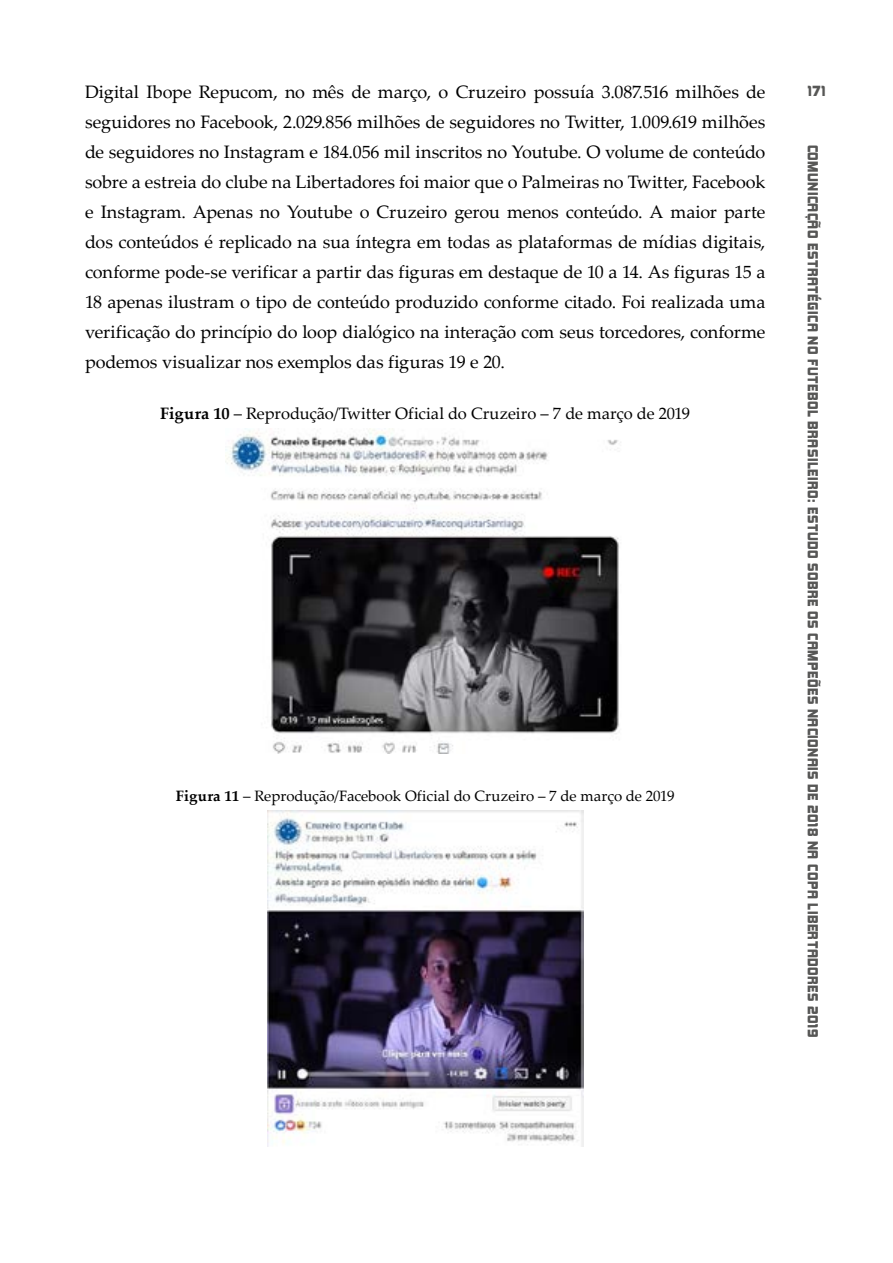
<style>
.page{position:relative;width:893px;height:1263px;background:#fff}
.page>*{position:absolute;margin:0;border:0;box-sizing:border-box;transform-origin:0 0}
.t1{font:18px/30px "Palatino Linotype";letter-spacing:-.005em;color:#000;text-align:justify}
.t2{font:16.5px "Palatino Linotype";letter-spacing:-.005em;color:#000}
.t3{font:15px "Palatino Linotype";color:#000}
.t4{font:13.5px "Kimberley Bl";letter-spacing:.035em;color:#575756}
.s1{font-weight:700}
</style>
<div class="page">
<img style="left:225px;top:428px;width:396px;height:325px">
<img style="left:267px;top:810px;width:316px;height:337px">
<p class="t1" style="left:85px;top:76px;width:682px">Digital Ibope Repucom, no mês de março, o Cruzeiro possuía 3.087.516 milhões de seguidores no Facebook, 2.029.856 milhões de seguidores no Twitter, 1.009.619 milhões de seguidores no Instagram e 184.056 mil inscritos no Youtube. O volume de conteúdo sobre a estreia do clube na Libertadores foi maior que o Palmeiras no Twitter, Facebook e Instagram. Apenas no Youtube o Cruzeiro gerou menos conteúdo. A maior parte dos conteúdos é replicado na sua íntegra em todas as plataformas de mídias digitais, conforme pode-se verificar a partir das figuras em destaque de 10 a 14. As figuras 15 a 18 apenas ilustram o tipo de conteúdo produzido conforme citado. Foi realizada uma verificação do princípio do loop dialógico na interação com seus torcedores, conforme podemos visualizar nos exemplos das figuras 19 e 20.</p>
<p class="t2" style="left:160px;top:402px;width:531px"><span class="s1">Figura 10</span> – Reprodução/Twitter Oficial do Cruzeiro – 7 de março de 2019</p>
<p class="t3" style="left:176px;top:786px;width:500px"><span class="s1">Figura 11</span> – Reprodução/Facebook Oficial do Cruzeiro – 7 de março de 2019</p>
<p class="t4" style="left:808px;top:82px;width:19px">171</p>
<p class="t4" style="left:821px;top:145px;width:894px;rotate:90deg">COMUNICAÇÃO ESTRATÉGICA NO FUTEBOL BRASILEIRO: ESTUDO SOBRE OS CAMPEÕES NACIONAIS DE 2018 NA COPA LIBERTADORES 2019</p>
</div>
